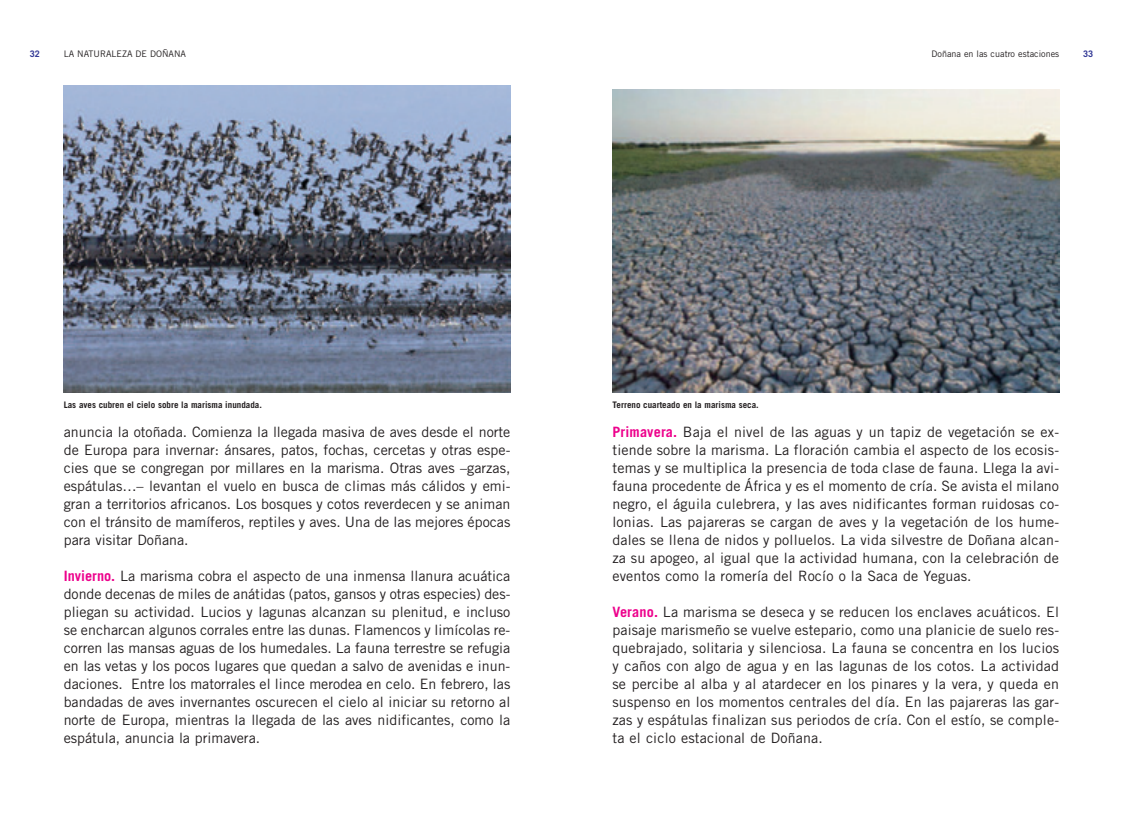
<style>
.page{position:relative;width:1123px;height:813px;background:#fff}
.page>*{position:absolute;margin:0;border:0;box-sizing:border-box;transform-origin:0 0}
.t1{font:14.25px/18px "Trade Gothic";color:#231f20;text-align:justify}
.t2{font:700 9px "Trade Gothic";color:#231f20}
.t3{font:9px "Trade Gothic";color:#231f20}
.t4{font:700 9px "Trade Gothic";color:#353b97}
.s1{font-weight:700;color:#ed028c}
</style>
<div class="page">
<img style="left:64px;top:85px;width:446px;height:307px">
<img style="left:612px;top:90px;width:447px;height:302px">
<p class="t4" style="left:30px;top:50px;width:12px">32</p>
<p class="t3" style="left:64px;top:50px;width:124px">LA NATURALEZA DE DOÑANA</p>
<p class="t3" style="left:931px;top:50px;width:129px">Doñana en las cuatro estaciones</p>
<p class="t4" style="left:1083px;top:50px;width:12px">33</p>
<p class="t2" style="left:64px;top:401px;width:199px">Las aves cubren el cielo sobre la marisma inundada.</p>
<p class="t2" style="left:612px;top:401px;width:148px">Terreno cuarteado en la marisma seca.</p>
<p class="t1" style="left:64px;top:424px;width:448px">anuncia la otoñada. Comienza la llegada masiva de aves desde el norte de Europa para invernar: ánsares, patos, fochas, cercetas y otras espe&shy;cies que se congregan por millares en la marisma. Otras aves –garzas, espátulas…– levantan el vuelo en busca de climas más cálidos y emi&shy;gran a territorios africanos. Los bosques y cotos reverdecen y se animan con el tránsito de mamíferos, reptiles y aves. Una de las mejores épocas para visitar Doñana.</p>
<p class="t1" style="left:64px;top:568px;width:448px"><span class="s1">Invierno.</span> La marisma cobra el aspecto de una inmensa llanura acuática donde decenas de miles de anátidas (patos, gansos y otras especies) des&shy;pliegan su actividad. Lucios y lagunas alcanzan su plenitud, e incluso se encharcan algunos corrales entre las dunas. Flamencos y limícolas re&shy;corren las mansas aguas de los humedales. La fauna terrestre se refugia en las vetas y los pocos lugares que quedan a salvo de avenidas e inun&shy;daciones. Entre los matorrales el lince merodea en celo. En febrero, las bandadas de aves invernantes oscurecen el cielo al iniciar su retorno al norte de Europa, mientras la llegada de las aves nidificantes, como la espátula, anuncia la primavera.</p>
<p class="t1" style="left:612px;top:424px;width:448px"><span class="s1">Primavera.</span> Baja el nivel de las aguas y un tapiz de vegetación se ex&shy;tiende sobre la marisma. La floración cambia el aspecto de los ecosis&shy;temas y se multiplica la presencia de toda clase de fauna. Llega la avi&shy;fauna procedente de África y es el momento de cría. Se avista el milano negro, el águila culebrera, y las aves nidificantes forman ruidosas co&shy;lonias. Las pajareras se cargan de aves y la vegetación de los hume&shy;dales se llena de nidos y polluelos. La vida silvestre de Doñana alcan&shy;za su apogeo, al igual que la actividad humana, con la celebración de eventos como la romería del Rocío o la Saca de Yeguas.</p>
<p class="t1" style="left:612px;top:604px;width:448px"><span class="s1">Verano.</span> La marisma se deseca y se reducen los enclaves acuáticos. El paisaje marismeño se vuelve estepario, como una planicie de suelo res&shy;quebrajado, solitaria y silenciosa. La fauna se concentra en los lucios y caños con algo de agua y en las lagunas de los cotos. La actividad se percibe al alba y al atardecer en los pinares y la vera, y queda en suspenso en los momentos centrales del día. En las pajareras las gar&shy;zas y espátulas finalizan sus periodos de cría. Con el estío, se comple&shy;ta el ciclo estacional de Doñana.</p>
</div>
